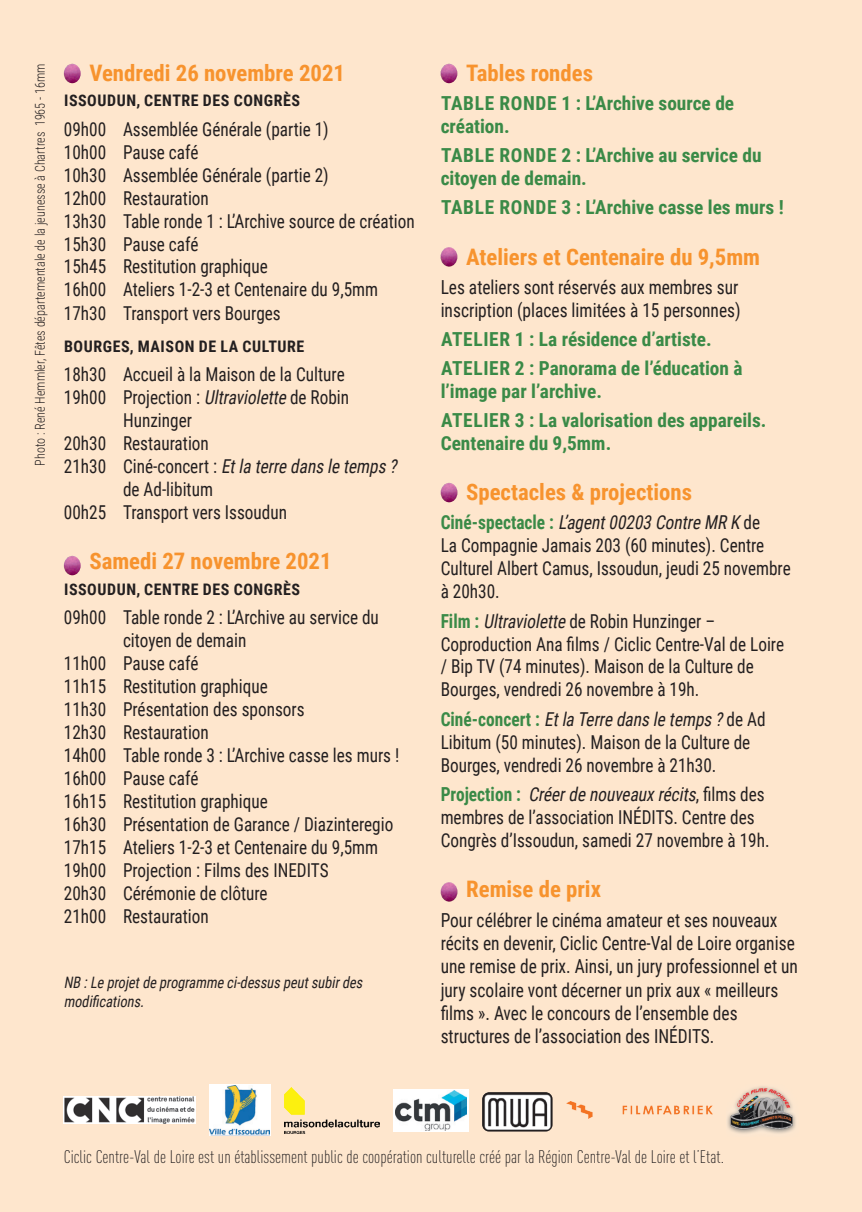
<style>
.page{position:relative;width:862px;height:1212px;background:#fff}
.page>*{position:absolute;margin:0;border:0;box-sizing:border-box;transform-origin:0 0}
.t1{font:700 22.72px "Roboto Condensed";color:#f7932e}
.t2{font:19.35px/23.2px "Roboto Condensed";color:#231f20;scale:.9 1}
.t3{font:700 19.35px/22.7px "Roboto Condensed";color:#3a8a47}
.t4{font:19.12px/22.9px "Roboto Condensed";color:#231f20;scale:.9 1}
.t5{font:300 18px "DIN Cond";color:#231f20}
.t6{font:700 15.97px "Roboto Condensed";letter-spacing:.035em;color:#231f20}
.t7{font:italic 15.75px/18.9px "Roboto Condensed";color:#231f20;scale:.9 1}
.t8{font:300 13.5px "Roboto Condensed";color:#231f20;scale:.9 1}
.s1{font-style:italic}
.s2{font-weight:700;font-size:19.35px;color:#3a8a47}
</style>
<div class="page">
<div style="left:0;top:0;width:861px;height:1212px;background:#fee6cd"></div>
<img style="left:440px;top:64px;width:17px;height:19px">
<img style="left:64px;top:64px;width:17px;height:19px">
<img style="left:440px;top:247px;width:17px;height:20px">
<img style="left:440px;top:483px;width:17px;height:19px">
<img style="left:440px;top:882px;width:17px;height:20px">
<img style="left:64px;top:556px;width:17px;height:19px">
<img style="left:64px;top:1096px;width:131px;height:28px">
<img style="left:284px;top:1087px;width:95px;height:46px">
<img style="left:727px;top:1086px;width:69px;height:48px">
<img style="left:566px;top:1101px;width:146px;height:18px">
<svg style="left:209px;top:1084px;width:61px;height:52px"></svg>
<img style="left:210px;top:1085px;width:59px;height:50px">
<svg style="left:393px;top:1089px;width:75px;height:42px"></svg>
<img style="left:395px;top:1090px;width:71px;height:40px">
<img style="left:482px;top:1092px;width:70px;height:39px">
<p class="t8" style="left:30px;top:466px;width:448px;rotate:-90deg">Photo : René Hemmler, Fêtes départementale de la jeunesse à Chartres 1965 - 16mm</p>
<p class="t1" style="left:89px;top:57px;width:257px">Vendredi 26 novembre 2021</p>
<p class="t6" style="left:64px;top:89px;width:237px">ISSOUDUN, CENTRE DES CONGRÈS</p>
<p class="t4" style="left:64px;top:117px;width:296px">09h00 Assemblée Générale (partie 1)</p>
<p class="t4" style="left:64px;top:140px;width:151px">10h00 Pause café</p>
<p class="t4" style="left:64px;top:163px;width:296px">10h30 Assemblée Générale (partie 2)</p>
<p class="t4" style="left:64px;top:186px;width:163px">12h00 Restauration</p>
<p class="t4" style="left:64px;top:209px;width:391px">13h30 Table ronde 1 : L’Archive source de création</p>
<p class="t4" style="left:64px;top:232px;width:151px">15h30 Pause café</p>
<p class="t4" style="left:64px;top:254px;width:228px">15h45 Restitution graphique</p>
<p class="t4" style="left:64px;top:277px;width:350px">16h00 Ateliers 1-2-3 et Centenaire du 9,5mm</p>
<p class="t4" style="left:64px;top:301px;width:242px">17h30 Transport vers Bourges</p>
<p class="t6" style="left:64px;top:335px;width:242px">BOURGES, MAISON DE LA CULTURE</p>
<p class="t4" style="left:64px;top:362px;width:313px">18h30 Accueil à la Maison de la Culture</p>
<p class="t4" style="left:123px;top:385px;width:252px;text-indent:-59px">19h00 Projection : <span class="s1">Ultraviolette</span>de Robin<br>Hunzinger</p>
<p class="t4" style="left:64px;top:431px;width:163px">20h30 Restauration</p>
<p class="t4" style="left:123px;top:454px;width:310px;text-indent:-59px">21h30 Ciné-concert : <span class="s1">Etlaterredansletemps? </span>de Ad-libitum</p>
<p class="t4" style="left:64px;top:500px;width:249px">00h25 Transport vers Issoudun</p>
<p class="t1" style="left:89px;top:545px;width:243px">Samedi 27 novembre 2021</p>
<p class="t6" style="left:64px;top:578px;width:237px">ISSOUDUN, CENTRE DES CONGRÈS</p>
<p class="t4" style="left:123px;top:605px;width:286px;text-indent:-59px">09h00 Table ronde 2 : L’Archive au service du citoyen de demain</p>
<p class="t4" style="left:64px;top:651px;width:151px">11h00 Pause café</p>
<p class="t4" style="left:64px;top:674px;width:228px">11h15 Restitution graphique</p>
<p class="t4" style="left:64px;top:697px;width:269px">11h30 Présentation des sponsors</p>
<p class="t4" style="left:64px;top:720px;width:163px">12h30 Restauration</p>
<p class="t4" style="left:64px;top:743px;width:374px">14h00 Table ronde 3 : L’Archive casse les murs !</p>
<p class="t4" style="left:64px;top:766px;width:151px">16h00 Pause café</p>
<p class="t4" style="left:64px;top:789px;width:228px">16h15 Restitution graphique</p>
<p class="t4" style="left:64px;top:812px;width:367px">16h30 Présentation de Garance / Diazinteregio</p>
<p class="t4" style="left:64px;top:835px;width:350px">17h15 Ateliers 1-2-3 et Centenaire du 9,5mm</p>
<p class="t4" style="left:64px;top:857px;width:295px">19h00 Projection : Films des INEDITS</p>
<p class="t4" style="left:64px;top:880px;width:228px">20h30 Cérémonie de clôture</p>
<p class="t4" style="left:64px;top:903px;width:163px">21h00 Restauration</p>
<p class="t7" style="left:64px;top:972px;width:337px">NB :Leprojetdeprogrammeci-dessuspeutsubirdes modifications.</p>
<p class="t1" style="left:466px;top:57px;width:128px">Tables rondes</p>
<p class="t3" style="left:440px;top:91px;width:295px">TABLE RONDE 1 : L’Archive source de création.</p>
<p class="t3" style="left:440px;top:143px;width:322px">TABLE RONDE 2 : L’Archive au service du citoyen de demain.</p>
<p class="t3" style="left:441px;top:195px;width:344px">TABLE RONDE 3 : L’Archive casse les murs !</p>
<p class="t1" style="left:466px;top:241px;width:295px">Ateliers et Centenaire du 9,5mm</p>
<p class="t2" style="left:440px;top:275px;width:334px">Les ateliers sont réservés aux membres sur inscription (places limitées à 15 personnes)</p>
<p class="t3" style="left:441px;top:327px;width:272px">ATELIER 1 : La résidence d’artiste.</p>
<p class="t3" style="left:440px;top:356px;width:303px">ATELIER 2 : Panorama de l’éducation à l’image par l’archive.</p>
<p class="t3" style="left:441px;top:408px;width:327px">ATELIER 3 : La valorisation des appareils.</p>
<p class="t3" style="left:440px;top:430px;width:172px">Centenaire du 9,5mm.</p>
<p class="t1" style="left:466px;top:476px;width:227px">Spectacles &amp; projections</p>
<p class="t4" style="left:440px;top:510px;width:390px"><span class="s2">C i n é - s p e ct a c l e :</span> <span class="s1">L’agent00203 ContreMR K</span> d e<br>La Compagnie Jamais 203 (60 minutes). Centre Culturel Albert Camus, Issoudun, jeudi 25 novembre à 20h30.</p>
<p class="t4" style="left:440px;top:608px;width:383px"><span class="s2">Film :</span> <span class="s1">Ultraviolette</span>de Robin Hunzinger – Coproduction Ana films / Ciclic Centre-Val de Loire / Bip TV (74 minutes). Maison de la Culture de Bourges, vendredi 26 novembre à 19h.</p>
<p class="t4" style="left:440px;top:707px;width:362px"><span class="s2">C i n é - c o n c e r t :</span> <span class="s1">EtlaTerredansletemps?</span>d e A d<br>Libitum (50 minutes). Maison de la Culture de<br>Bourges, vendredi 26 novembre à 21h30.</p>
<p class="t4" style="left:440px;top:782px;width:367px"><span class="s2">P r oj e c t i o n :</span> <span class="s1">Créerdenouveauxrécits</span>, fi l m s d e s membres de l’association INÉDITS. Centre des<br>Congrès d’Issoudun, samedi 27 novembre à 19h.</p>
<p class="t1" style="left:466px;top:873px;width:136px">Remise de prix</p>
<p class="t2" style="left:440px;top:908px;width:398px">Pour célébrer le cinéma amateur et ses nouveaux récits en devenir, Ciclic Centre-Val de Loire organise une remise de prix. Ainsi, un jury professionnel et un jury scolaire vont décerner un prix aux « meilleurs films ». Avec le concours de l’ensemble des structures de l’association des INÉDITS.</p>
<p class="t5" style="left:64px;top:1146px;width:661px">Ciclic Centre-Val de Loire est un établissement public de coopération culturelle créé par la Région Centre-Val de Loire et l’Etat.</p>
</div>
